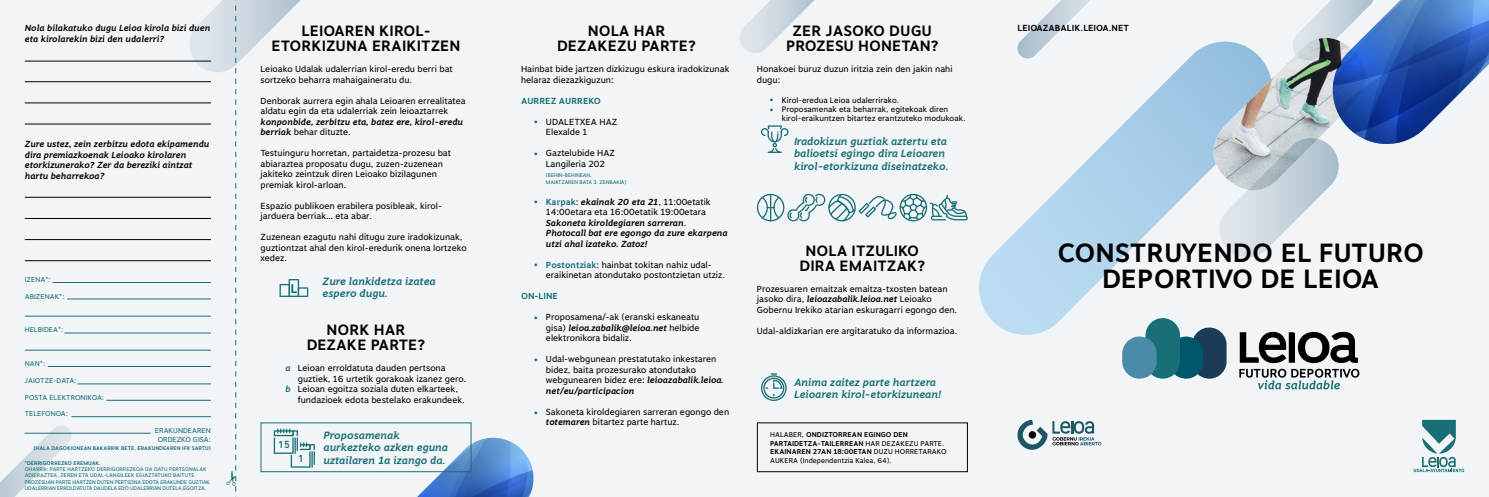
<style>
.page{position:relative;width:1489px;height:497px;background:#fff}
.page>*{position:absolute;margin:0;border:0;box-sizing:border-box;transform-origin:0 0}
.t1{font:700 26.25px/26.2px "Motiva Sans";color:#000;text-align:center}
.t2{font:700 14.88px/14.9px "Motiva Sans";color:#000;text-align:center}
.t3{font:italic 700 10.5px/12.6px "Motiva Sans";color:#196f76}
.t4{font:500 10.5px "DIN Next Rounded LT Pro";color:#196f76}
.t5{font:8.75px/10.5px "Motiva Sans";color:#000}
.t6{font:italic 700 8.75px/10.5px "Motiva Sans";color:#000}
.t7{font:700 8.75px "Motiva Sans";color:#000}
.t8{font:700 8.75px "Motiva Sans";color:#196f76}
.t9{font:7.88px/9.5px "Motiva Sans";color:#000}
.t10{font:700 7px/8.4px "Motiva Sans";color:#000}
.t11{font:7px/8.4px "Motiva Sans";color:#196f76;text-align:center}
.t12{font:7px "Motiva Sans";color:#000}
.t13{font:5.25px/6.3px "Motiva Sans";letter-spacing:-.03em;color:#196f76}
.t14{font:700 5.25px "Motiva Sans";color:#196f76}
.s1{font-weight:400;font-style:normal}
.s2{font-weight:700;font-style:italic;color:#196f76}
.s3{font-weight:700;font-size:17.5px;color:#196f76}
.s4{font-style:normal;font-size:17.5px;color:#196f76}
.s5{font-style:normal;color:#196f76}
.s6{font-weight:700;color:#196f76}
.s7{font-weight:700;font-style:italic}
.s8{font-weight:400}
</style>
<div class="page">
<div style="left:0;top:0;width:1488px;height:496px;background:#f2f5f7"></div>
<svg style="left:0;top:425px;width:72px;height:71px"></svg>
<svg style="left:740px;top:0;width:75px;height:53px"></svg>
<svg style="left:401px;top:437px;width:133px;height:59px"></svg>
<svg style="left:1020px;top:0;width:70px;height:42px"></svg>
<svg style="left:979px;top:42px;width:271px;height:292px"></svg>
<img style="left:1199px;top:42px;width:20px;height:159px">
<svg style="left:1219px;top:0;width:269px;height:257px"></svg>
<svg style="left:1413px;top:419px;width:50px;height:52px"></svg>
<svg style="left:1017px;top:419px;width:84px;height:30px"></svg>
<svg style="left:1239px;top:331px;width:120px;height:58px"></svg>
<svg style="left:1122px;top:312px;width:104px;height:67px"></svg>
<hr style="left:25px;top:315px;width:186px;height:1px;background:#196f76">
<hr style="left:106px;top:399px;width:105px;height:1px;background:#196f76">
<hr style="left:71px;top:416px;width:140px;height:1px;background:#196f76">
<hr style="left:25px;top:432px;width:126px;height:1px;background:#196f76">
<hr style="left:25px;top:349px;width:186px;height:1px;background:#196f76">
<hr style="left:48px;top:366px;width:163px;height:1px;background:#196f76">
<hr style="left:77px;top:383px;width:134px;height:1px;background:#196f76">
<hr style="left:67px;top:298px;width:144px;height:1px;background:#196f76">
<hr style="left:64px;top:332px;width:147px;height:1px;background:#196f76">
<hr style="left:53px;top:282px;width:158px;height:1px;background:#196f76">
<hr style="left:25px;top:61px;width:186px;height:1px;background:#000">
<hr style="left:25px;top:81px;width:186px;height:1px;background:#000">
<hr style="left:25px;top:197px;width:186px;height:1px;background:#000">
<hr style="left:25px;top:102px;width:186px;height:1px;background:#000">
<hr style="left:25px;top:218px;width:186px;height:1px;background:#000">
<hr style="left:25px;top:124px;width:186px;height:1px;background:#000">
<hr style="left:25px;top:239px;width:186px;height:1px;background:#000">
<hr style="left:25px;top:260px;width:186px;height:1px;background:#000">
<svg style="left:761px;top:373px;width:25px;height:27px"></svg>
<svg style="left:761px;top:125px;width:27px;height:28px"></svg>
<svg style="left:756px;top:193px;width:211px;height:28px"></svg>
<svg style="left:189px;top:0;width:126px;height:492px"></svg>
<p class="t6" style="left:25px;top:23px;width:187px">Nola bilakatuko dugu Leioa kirola bizi duen eta kirolarekin bizi den udalerri?</p>
<p class="t6" style="left:25px;top:139px;width:186px">Zure ustez, zein zerbitzu edota ekipamendu dira premiazkoenak Leioako kirolaren etorkizunerako? Zer da bereziki aintzat hartu beharrekoa?</p>
<p class="t11" style="left:25px;top:275px;width:27px">IZENA*:</p>
<p class="t11" style="left:25px;top:292px;width:41px">ABIZENAK*:</p>
<p class="t11" style="left:25px;top:326px;width:40px">HELBIDEA*:</p>
<p class="t11" style="left:25px;top:359px;width:22px">NAN*:</p>
<p class="t11" style="left:25px;top:376px;width:53px">JAIOTZE-DATA:</p>
<p class="t11" style="left:25px;top:393px;width:81px">POSTA ELEKTRONIKOA:</p>
<p class="t11" style="left:25px;top:410px;width:45px">TELEFONOA:</p>
<p class="t11" style="left:155px;top:427px;width:57px">ERAKUNDEAREN<br>ORDEZKO GISA:</p>
<p class="t14" style="left:34px;top:444px;width:179px">(HALA DAGOKIONEAN BAKARRIK BETE, ERAKUNDEAREN IFK SARTU)</p>
<p class="t14" style="left:25px;top:459px;width:78px">*DERRIGORREZKO EREMUAK.</p>
<p class="t13" style="left:25px;top:466px;width:187px">OHARRA: PARTE HARTZEKO DERRIGORREZKOA DA DATU PERTSONALAK ADIERAZTEA, ZEREN ETA UDAL-LANGILEEK EGIAZTATUKO BAITUTE PROZESUAN PARTE HARTZEN DUTEN PERTSONA EDOTA ERAKUNDE GUZTIAK UDALERRIAN ERROLDATUTA DAUDELA EDO UDALERRIAN DUTELA EGOITZA.</p>
<h2 class="t2" style="left:271px;top:23px;width:190px">LEIOAREN KIROL-<br>ETORKIZUNA ERAIKITZEN</h2>
<p class="t5" style="left:260px;top:65px;width:194px">Leioako Udalak udalerrian kirol-eredu berri bat sortzeko beharra mahaigaineratu du.</p>
<p class="t5" style="left:260px;top:96px;width:206px">Denborak aurrera egin ahala Leioaren errealitatea aldatu egin da eta udalerriak zein leioaztarrek</p>
<p class="t6" style="left:260px;top:116px;width:204px">konponbide, zerbitzu eta, batez ere, kirol-eredu berriak <span class="s1">behar dituzte.</span></p>
<p class="t5" style="left:260px;top:149px;width:192px">Testuinguru horretan, partaidetza-prozesu bat abiaraztea proposatu dugu, zuzen-zuzenean jakiteko zeintzuk diren Leioako bizilagunen premiak kirol-arloan.</p>
<p class="t5" style="left:260px;top:201px;width:183px">Espazio publikoen erabilera posibleak, kirol&shy;jarduera berriak… eta abar.</p>
<p class="t5" style="left:260px;top:233px;width:207px">Zuzenean ezagutu nahi ditugu zure iradokizunak, guztiontzat ahal den kirol-eredurik onena lortzeko xedez.</p>
<p class="t3" style="left:322px;top:274px;width:115px">Zure lankidetza izatea espero dugu.</p>
<h2 class="t2" style="left:307px;top:322px;width:120px">NORK HAR<br>DEZAKE PARTE?</h2>
<p class="t5" style="left:285px;top:363px;width:162px"><span class="s2">a</span> Leioan erroldatuta dauden pertsona</p>
<p class="t5" style="left:298px;top:374px;width:170px">guztiek, 16 urtetik gorakoak izanez gero.</p>
<p class="t5" style="left:285px;top:384px;width:174px"><span class="s2">b</span> Leioan egoitza soziala duten elkarteek,</p>
<p class="t5" style="left:298px;top:395px;width:168px">fundazioek edota bestelako erakundeek.</p>
<h2 class="t2" style="left:557px;top:23px;width:140px">NOLA HAR<br>DEZAKEZU PARTE?</h2>
<p class="t5" style="left:521px;top:65px;width:210px">Hainbat bide jartzen dizkizugu eskura iradokizunak helaraz diezazkiguzun:</p>
<p class="t8" style="left:521px;top:95px;width:81px">AURREZ AURREKO</p>
<p class="t5" style="left:546px;top:117px;width:73px;text-indent:-12px"><span class="s3">•</span> UDALETXEA HAZ<br>Elexalde 1</p>
<p class="t5" style="left:533px;top:149px;width:83px;text-align:center"><span class="s3">•</span> Gaztelubide HAZ<br>Langileria 202</p>
<p class="t13" style="left:546px;top:172px;width:82px">(BEHIN-BEHINEAN,<br>MAIATZAREN BATA 3. ZENBAKIA)</p>
<p class="t6" style="left:546px;top:196px;width:183px;text-indent:-12px"><span class="s4">•</span> <span class="s5">Karpak</span><span class="s1">:</span> ekainak 20 eta 21<span class="s1">, 11:00etatik 14:00etara eta 16:00etatik 19:00etara </span>Sakoneta kiroldegiaren sarreran<span class="s1">.<br></span>Photocall bat ere egongo da zure ekarpena utzi ahal izateko. Zatoz!</p>
<p class="t5" style="left:546px;top:260px;width:180px;text-indent:-12px"><span class="s3">•</span> <span class="s6">Postontziak</span>: hainbat tokitan nahiz udal&shy;eraikinetan atondutako postontzietan utziz.</p>
<p class="t8" style="left:521px;top:291px;width:38px">ON-LINE</p>
<p class="t5" style="left:546px;top:312px;width:155px;text-align:justify;text-indent:-12px"><span class="s3">•</span> Proposamena/-ak (eranski eskaneatu gisa) <span class="s7">leioa.zabalik@leioa.net</span> helbide elektronikora bidaliz.</p>
<p class="t5" style="left:546px;top:354px;width:179px;text-indent:-12px"><span class="s3">•</span> Udal-webgunean prestatutako inkestaren bidez, baita prozesurako atondutako webgunearen bidez ere: <span class="s7">leioazabalik.leioa. net/eu/participacion</span></p>
<p class="t5" style="left:546px;top:407px;width:185px;text-indent:-12px"><span class="s3">•</span> Sakoneta kiroldegiaren sarreran egongo den <span class="s7">totemaren</span> bitartez parte hartuz.</p>
<h2 class="t2" style="left:786px;top:23px;width:154px">ZER JASOKO DUGU<br>PROZESU HONETAN?</h2>
<p class="t5" style="left:756px;top:65px;width:197px">Honakoei buruz duzun iritzia zein den jakin nahi dugu:</p>
<p class="t9" style="left:769px;top:96px;width:131px"><span class="s3">•</span> Kirol-eredua Leioa udalerrirako.</p>
<p class="t9" style="left:781px;top:105px;width:185px;text-indent:-12px"><span class="s3">•</span> Proposamenak eta beharrak, egitekoak diren kirol-eraikuntzen bitartez erantzuteko modukoak.</p>
<p class="t3" style="left:794px;top:134px;width:156px">Iradokizun guztiak aztertu eta balioetsi egingo dira Leioaren kirol-etorkizuna diseinatzeko.</p>
<h2 class="t2" style="left:799px;top:243px;width:128px">NOLA ITZULIKO<br>DIRA EMAITZAK?</h2>
<p class="t5" style="left:756px;top:284px;width:202px">Prozesuaren emaitzak emaitza-txosten batean jasoko dira, <span class="s7">leioazabalik.leioa.net</span> Leioako<br>Gobernu Irekiko atarian eskuragarri egongo den.</p>
<p class="t5" style="left:756px;top:326px;width:202px">Udal-aldizkarian ere argitaratuko da informazioa.</p>
<p class="t3" style="left:794px;top:375px;width:148px">Anima zaitez parte hartzera<br>Leioaren kirol-etorkizunean!</p>
<p class="t4" style="left:278px;top:437px;width:13px">15</p>
<p class="t3" style="left:323px;top:428px;width:126px">Proposamenak aurkezteko azken eguna uztailaren 1a izango da.</p>
<p class="t10" style="left:770px;top:430px;width:178px"><span class="s8">HALABER,</span> ONDIZTORREAN EGINGO DEN<br>PARTAIDETZA-TAILERREAN <span class="s8">HAR DEZAKEZU PARTE.<br></span>EKAINAREN 27AN 18:00ETAN <span class="s8">DUZU HORRETARAKO</span></p>
<p class="t4" style="left:298px;top:451px;width:7px">1</p>
<p class="t12" style="left:770px;top:455px;width:123px">AUKERA (Independentzia Kalea, 64).</p>
<p class="t7" style="left:1017px;top:23px;width:113px">LEIOAZABALIK.LEIOA.NET</p>
<h1 class="t1" style="left:1057px;top:239px;width:368px">CONSTRUYENDO EL FUTURO<br>DEPORTIVO DE LEIOA</h1>
</div>
